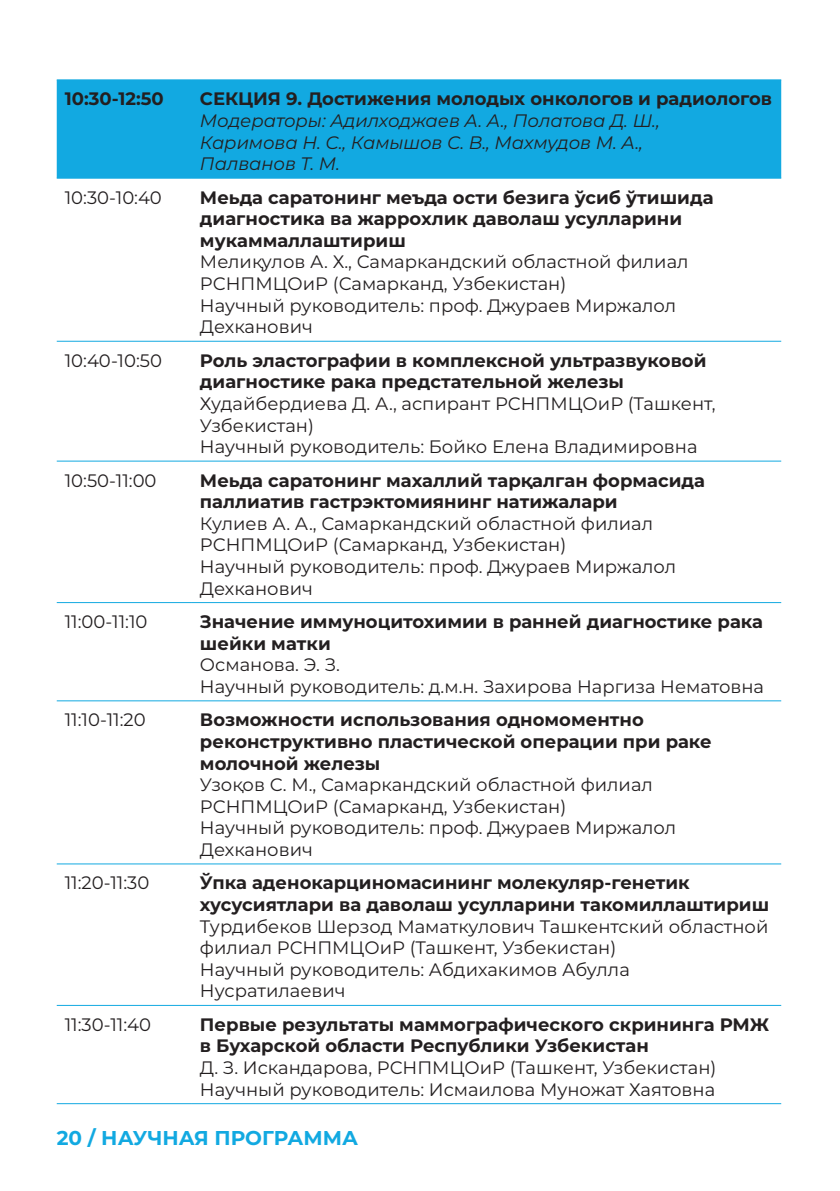
<style>
.page{position:relative;width:840px;height:1191px;background:#fff}
.page>*{position:absolute;margin:0;border:0;box-sizing:border-box;transform-origin:0 0}
.t1{font:700 20px "Montserrat";color:#12a9e1}
.Стиль_абзаца_2{font:700 18px/21.6px "Montserrat";color:#231f20}
.Стиль_абзаца_2-2{font:18px/21.6px "Montserrat";color:#231f20}
.Стиль_абзаца_1{font:18px/21.6px "Montserrat";color:#231f20}
.t2{font:italic 18px/21.6px "Montserrat";letter-spacing:-.005em;color:#231f20}
</style>
<div class="page">
<div style="left:57px;top:80px;width:723px;height:98px;background:#12a9e1"></div>
<hr style="left:57px;top:79px;width:135px;height:1px;background:#12a9e1">
<hr style="left:192px;top:79px;width:588px;height:1px;background:#12a9e1">
<hr style="left:57px;top:178px;width:135px;height:1px;background:#12a9e1">
<hr style="left:192px;top:178px;width:588px;height:1px;background:#12a9e1">
<hr style="left:57px;top:341px;width:135px;height:1px;background:#12a9e1">
<hr style="left:192px;top:341px;width:588px;height:1px;background:#12a9e1">
<hr style="left:57px;top:460px;width:135px;height:1px;background:#12a9e1">
<hr style="left:192px;top:460px;width:588px;height:1px;background:#12a9e1">
<hr style="left:57px;top:602px;width:135px;height:1px;background:#12a9e1">
<hr style="left:192px;top:602px;width:588px;height:1px;background:#12a9e1">
<hr style="left:57px;top:700px;width:135px;height:1px;background:#12a9e1">
<hr style="left:192px;top:700px;width:588px;height:1px;background:#12a9e1">
<hr style="left:57px;top:863px;width:135px;height:1px;background:#12a9e1">
<hr style="left:192px;top:863px;width:588px;height:1px;background:#12a9e1">
<hr style="left:57px;top:1005px;width:135px;height:1px;background:#12a9e1">
<hr style="left:192px;top:1005px;width:588px;height:1px;background:#12a9e1">
<hr style="left:57px;top:1103px;width:135px;height:1px;background:#12a9e1">
<hr style="left:192px;top:1103px;width:588px;height:1px;background:#12a9e1">
<p class="Стиль_абзаца_2" style="left:65px;top:87px;width:100px">10:30-12:50</p>
<p class="Стиль_абзаца_2" style="left:200px;top:87px;width:573px">СЕКЦИЯ 9. Достижения молодых онкологов и радиологов</p>
<p class="t2" style="left:200px;top:109px;width:461px">Модераторы: Адилходжаев А. А., Полатова Д. Ш.,<br>Каримова Н. С., Камышов С. В., Махмудов М. А.,<br>Палванов Т. М.</p>
<p class="Стиль_абзаца_1" style="left:65px;top:186px;width:99px">10:30-10:40</p>
<p class="Стиль_абзаца_2" style="left:200px;top:185px;width:514px">Меьда саратонинг меъда ости безига ўсиб ўтишида диагностика ва жаррохлик даволаш усулларини мукаммаллаштириш</p>
<p class="Стиль_абзаца_2-2" style="left:200px;top:250px;width:490px">Мелиқулов А. Х., Самаркандский областной филиал<br>РСНПМЦОиР (Самарканд, Узбекистан)</p>
<p class="Стиль_абзаца_2-2" style="left:200px;top:294px;width:477px">Научный руководитель: проф. Джураев Миржалол<br>Дехканович</p>
<p class="Стиль_абзаца_1" style="left:65px;top:349px;width:99px">10:40-10:50</p>
<p class="Стиль_абзаца_2" style="left:200px;top:348px;width:507px">Роль эластографии в комплексной ультразвуковой диагностике рака предстательной железы</p>
<p class="Стиль_абзаца_1" style="left:200px;top:392px;width:517px">Худайбердиева Д. А., аспирант РСНПМЦОиР (Ташкент,<br>Узбекистан)</p>
<p class="Стиль_абзаца_1" style="left:200px;top:435px;width:499px">Научный руководитель: Бойко Елена Владимировна</p>
<p class="Стиль_абзаца_1" style="left:65px;top:469px;width:93px">10:50-11:00</p>
<p class="Стиль_абзаца_2" style="left:200px;top:468px;width:506px">Меьда саратонинг махаллий тарқалган формасида паллиатив гастрэктомиянинг натижалари</p>
<p class="Стиль_абзаца_1" style="left:200px;top:512px;width:454px">Кулиев А. А., Самаркандский областной филиал<br>РСНПМЦОиР (Самарканд, Узбекистан)</p>
<p class="Стиль_абзаца_1" style="left:200px;top:555px;width:477px">Научный руководитель: проф. Джураев Миржалол<br>Дехканович</p>
<p class="Стиль_абзаца_1" style="left:65px;top:610px;width:84px">11:00-11:10</p>
<p class="Стиль_абзаца_2" style="left:200px;top:610px;width:564px">Значение иммуноцитохимии в ранней диагностике рака шейки матки</p>
<p class="Стиль_абзаца_2-2" style="left:200px;top:653px;width:141px">Османова. Э. З.</p>
<p class="Стиль_абзаца_2-2" style="left:200px;top:675px;width:565px">Научный руководитель: д.м.н. Захирова Наргиза Нематовна</p>
<p class="Стиль_абзаца_1" style="left:65px;top:708px;width:82px">11:10-11:20</p>
<p class="Стиль_абзаца_2" style="left:200px;top:708px;width:513px">Возможности использования одномоментно реконструктивно пластической операции при раке молочной железы</p>
<p class="Стиль_абзаца_2-2" style="left:200px;top:773px;width:454px">Узоқов С. М., Самаркандский областной филиал<br>РСНПМЦОиР (Самарканд, Узбекистан)</p>
<p class="Стиль_абзаца_2-2" style="left:200px;top:816px;width:477px">Научный руководитель: проф. Джураев Миржалол<br>Дехканович</p>
<p class="Стиль_абзаца_1" style="left:65px;top:871px;width:86px">11:20-11:30</p>
<p class="Стиль_абзаца_2" style="left:200px;top:871px;width:570px">Ўпка аденокарциномасининг молекуляр-генетик хусусиятлари ва даволаш усулларини такомиллаштириш</p>
<p class="Стиль_абзаца_2-2" style="left:200px;top:914px;width:569px">Турдибеков Шерзод Маматкулович Ташкентский областной филиал РСНПМЦОиР (Ташкент, Узбекистан)</p>
<p class="Стиль_абзаца_2-2" style="left:200px;top:958px;width:431px">Научный руководитель: Абдихакимов Абулла<br>Нусратилаевич</p>
<p class="Стиль_абзаца_1" style="left:65px;top:1013px;width:88px">11:30-11:40</p>
<p class="Стиль_абзаца_2" style="left:200px;top:1012px;width:570px">Первые результаты маммографического скрининга РМЖ в Бухарской области Республики Узбекистан</p>
<p class="Стиль_абзаца_2-2" style="left:200px;top:1056px;width:517px">Д. З. Искандарова, РСНПМЦОиР (Ташкент, Узбекистан)</p>
<p class="Стиль_абзаца_2-2" style="left:200px;top:1077px;width:516px">Научный руководитель: Исмаилова Муножат Хаятовна</p>
<p class="t1" style="left:57px;top:1123px;width:302px">20 / НАУЧНАЯ ПРОГРАММА</p>
</div>
